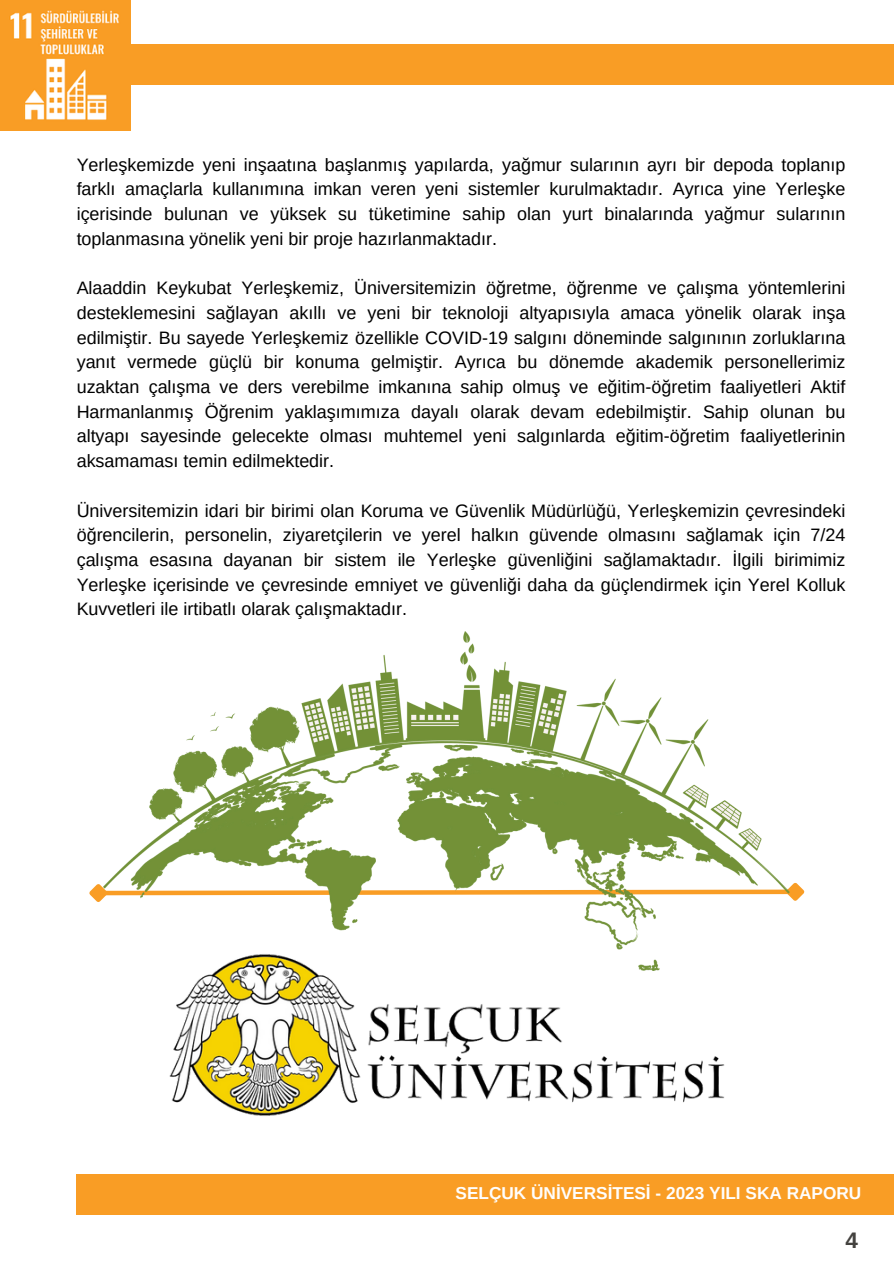
<style>
.page{position:relative;width:894px;height:1264px;background:#fff}
.page>*{position:absolute;margin:0;border:0;box-sizing:border-box;transform-origin:0 0}
.t1{font:700 22.5px "Arimo";color:#44423f}
.t2{font:18px/24.8px "Arimo";color:#000;text-align:justify}
.t3{font:700 17.25px "Arimo";color:#fffefd}
</style>
<div class="page">
<div style="left:77px;top:1174px;width:816px;height:40px;background:#f99d25"></div>
<div style="left:110px;top:44px;width:783px;height:40px;background:#f99d25"></div>
<img style="left:0;top:0;width:130px;height:130px">
<svg style="left:89px;top:882px;width:716px;height:20px"></svg>
<img style="left:169px;top:970px;width:556px;height:146px">
<img style="left:104px;top:631px;width:685px;height:339px">
<p class="t2" style="left:77px;top:152px;width:770px">Yerleşkemizde yeni inşaatına başlanmış yapılarda, yağmur sularının ayrı bir depoda toplanıp farklı amaçlarla kullanımına imkan veren yeni sistemler kurulmaktadır. Ayrıca yine Yerleşke içerisinde bulunan ve yüksek su tüketimine sahip olan yurt binalarında yağmur sularının toplanmasına yönelik yeni bir proje hazırlanmaktadır.</p>
<h1 class="t2" style="left:77px;top:275px;width:770px">Alaaddin Keykubat Yerleşkemiz, Üniversitemizin öğretme, öğrenme ve çalışma yöntemlerini desteklemesini sağlayan akıllı ve yeni bir teknoloji altyapısıyla amaca yönelik olarak inşa edilmiştir. Bu sayede Yerleşkemiz özellikle COVID-19 salgını döneminde salgınının zorluklarına yanıt vermede güçlü bir konuma gelmiştir. Ayrıca bu dönemde akademik personellerimiz uzaktan çalışma ve ders verebilme imkanına sahip olmuş ve eğitim-öğretim faaliyetleri Aktif Harmanlanmış Öğrenim yaklaşımımıza dayalı olarak devam edebilmiştir. Sahip olunan bu altyapı sayesinde gelecekte olması muhtemel yeni salgınlarda eğitim-öğretim faaliyetlerinin aksamaması temin edilmektedir.</h1>
<p class="t2" style="left:77px;top:498px;width:770px">Üniversitemizin idari bir birimi olan Koruma ve Güvenlik Müdürlüğü, Yerleşkemizin çevresindeki öğrencilerin, personelin, ziyaretçilerin ve yerel halkın güvende olmasını sağlamak için 7/24 çalışma esasına dayanan bir sistem ile Yerleşke güvenliğini sağlamaktadır. İlgili birimimiz Yerleşke içerisinde ve çevresinde emniyet ve güvenliği daha da güçlendirmek için Yerel Kolluk Kuvvetleri ile irtibatlı olarak çalışmaktadır.</p>
<p class="t3" style="left:455px;top:1182px;width:407px">SELÇUK ÜNİVERSİTESİ - 2023 YILI SKA RAPORU</p>
<p class="t1" style="left:845px;top:1227px;width:14px">4</p>
</div>
